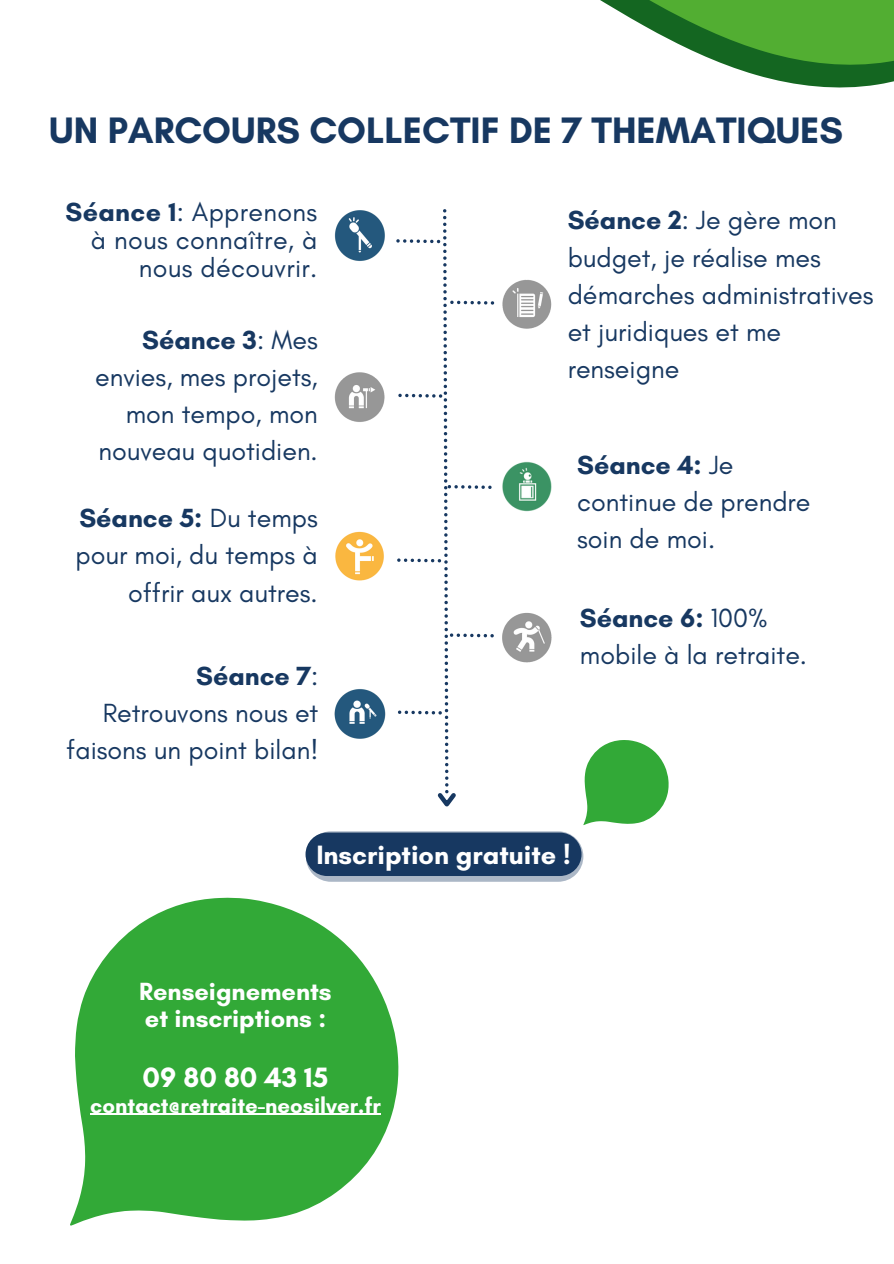
<style>
.page{position:relative;width:894px;height:1264px;background:#fff}
.page>*{position:absolute;margin:0;border:0;box-sizing:border-box;transform-origin:0 0}
.t1{font:700 37.5px "Glacial Indifference";color:#173861}
.t2{font:700 28.5px "Glacial Indifference";color:#fff}
.t3{font:700 27px "Glacial Indifference";color:#fff}
.t4{font:26.7px/37.2px "Glacial Indifference";color:#173861;text-align:right}
.t5{font:700 25.35px/27px "Glacial Indifference";color:#fff}
.t6{font:700 22.05px "Glacial Indifference";color:#fff}
.s1{font-weight:700}
</style>
<div class="page">
<svg style="left:494px;top:0;width:399px;height:304px"></svg>
<img style="left:334px;top:210px;width:51px;height:51px">
<img style="left:499px;top:277px;width:54px;height:52px">
<img style="left:334px;top:372px;width:51px;height:50px">
<img style="left:502px;top:461px;width:50px;height:51px">
<img style="left:335px;top:531px;width:49px;height:50px">
<img style="left:502px;top:613px;width:50px;height:50px">
<img style="left:334px;top:689px;width:52px;height:50px">
<svg style="left:396px;top:209px;width:98px;height:598px"></svg>
<svg style="left:306px;top:831px;width:277px;height:50px"></svg>
<svg style="left:70px;top:897px;width:328px;height:328px;fill:#32a937"></svg>
<svg style="left:583px;top:740px;width:85px;height:85px"></svg>
<div style="left:305px;top:832px;width:276px;height:44px;background:#173861;border-radius:22px"></div>
<hr style="left:90px;top:1113px;width:290px;height:1px;background:#fff">
<h3 class="t1" style="left:49px;top:108px;width:795px">UN PARCOURS COLLECTIF DE 7 THEMATIQUES</h3>
<p class="t4" style="left:66px;top:197px;width:253px;line-height:28.2px"><span class="s1">Séance 1</span>: Apprenons à nous connaître, à nous découvrir.</p>
<p class="t4" style="left:567px;top:201px;width:307px;text-align:left"><span class="s1">Séance 2</span>: Je gère mon budget, je réalise mes démarches administratives et juridiques et me renseigne</p>
<p class="t4" style="left:95px;top:320px;width:224px"><span class="s1">Séance 3</span>: Mes envies, mes projets, mon tempo, mon nouveau quotidien.</p>
<p class="t4" style="left:577px;top:446px;width:235px;text-align:left"><span class="s1">Séance 4:</span> Je continue de prendre soin de moi.</p>
<p class="t4" style="left:75px;top:499px;width:244px"><span class="s1">Séance 5:</span> Du temps pour moi, du temps à offrir aux autres.</p>
<h3 class="t4" style="left:66px;top:657px;width:253px"><span class="s1">Séance 7</span>:<br>Retrouvons nous et faisons un point bilan!</h3>
<p class="t4" style="left:579px;top:599px;width:228px;text-align:left"><span class="s1">Séance 6:</span> 100% mobile à la retraite.</p>
<h3 class="t3" style="left:316px;top:838px;width:256px">Inscription gratuite !</h3>
<p class="t5" style="left:139px;top:977px;width:194px">Renseignements et inscriptions :</p>
<h3 class="t2" style="left:142px;top:1059px;width:187px">09 80 80 43 15</h3>
<h3 class="t6" style="left:90px;top:1091px;width:292px">contact@retraite-neosilver.fr</h3>
</div>
